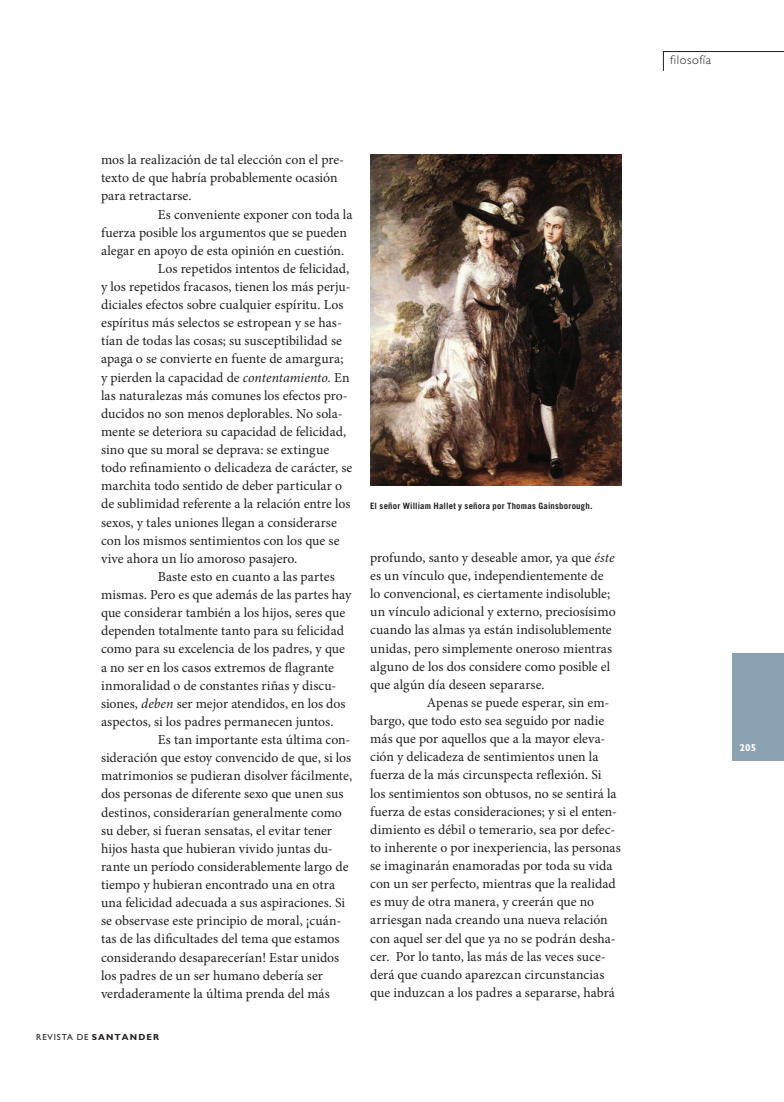
<style>
.page{position:relative;width:784px;height:1102px;background:#fff}
.page>*{position:absolute;margin:0;border:0;box-sizing:border-box;transform-origin:0 0}
.t1{font:13.75px "Minion Pro";color:#231f20}
.t2{font:300 12.5px "Gill Sans Std";letter-spacing:.05em;color:#231f20}
.t3{font:700 10px "Gill Sans Std";color:#fff}
.t4{font:700 8.75px "Trade Gothic LT Std";letter-spacing:.025em;color:#231f20}
.t5{font:8.75px "Gill Sans Std";letter-spacing:.1em;color:#231f20}
.s1{font-style:italic}
.s2{font-weight:700}
</style>
<div class="page">
<svg style="left:662px;top:51px;width:121px;height:20px"></svg>
<div style="left:732px;top:653px;width:51px;height:107px;background:#8aa2b1"></div>
<img style="left:370px;top:154px;width:251px;height:331px">
<p class="t1" style="left:101px;top:151px;width:244px">mos la realización de tal elección con el pre-</p>
<p class="t1" style="left:101px;top:169px;width:238px">texto de que habría proba blemente ocasión</p>
<p class="t1" style="left:101px;top:187px;width:92px">para retractarse.</p>
<p class="t1" style="left:158px;top:205px;width:196px">Es conveniente exponer con toda la</p>
<p class="t1" style="left:101px;top:223px;width:247px">fuerza posible los argu mentos que se pueden</p>
<p class="t1" style="left:101px;top:241px;width:244px">alegar en apoyo de esta opinión en cuestión.</p>
<p class="t1" style="left:158px;top:259px;width:193px">Los repetidos intentos de felicidad,</p>
<p class="t1" style="left:101px;top:277px;width:251px">y los repetidos fracasos, tienen los más perju-</p>
<p class="t1" style="left:101px;top:296px;width:244px">diciales efectos sobre cualquier espíritu. Los</p>
<p class="t1" style="left:101px;top:314px;width:242px">espíritus más selectos se estropean y se has-</p>
<p class="t1" style="left:101px;top:332px;width:242px">tían de todas las cosas; su susceptibilidad se</p>
<p class="t1" style="left:101px;top:350px;width:244px">apaga o se convierte en fuente de amargura;</p>
<p class="t1" style="left:101px;top:368px;width:250px">y pierden la capacidad de <span class="s1">contentamiento.</span> En</p>
<p class="t1" style="left:101px;top:386px;width:248px">las naturalezas más comu nes los efectos pro-</p>
<p class="t1" style="left:101px;top:404px;width:243px">ducidos no son menos deplorables. No sola-</p>
<p class="t1" style="left:101px;top:422px;width:246px">mente se deteriora su capacidad de felicidad,</p>
<p class="t1" style="left:101px;top:440px;width:229px">sino que su moral se depra va: se extingue</p>
<p class="t1" style="left:101px;top:459px;width:253px">todo refinamiento o delicadeza de carácter, se</p>
<p class="t1" style="left:101px;top:477px;width:242px">mar chita todo sentido de deber particular o</p>
<p class="t1" style="left:101px;top:495px;width:251px">de sublimidad referente a la relación entre los</p>
<p class="t1" style="left:101px;top:513px;width:237px">sexos, y tales uniones llegan a considerarse</p>
<p class="t1" style="left:101px;top:531px;width:240px">con los mismos sentimientos con los que se</p>
<p class="t1" style="left:101px;top:549px;width:198px">vive ahora un lío amoroso pasajero.</p>
<p class="t1" style="left:158px;top:567px;width:178px">Baste esto en cuanto a las partes</p>
<p class="t1" style="left:101px;top:585px;width:252px">mismas. Pero es que además de las partes hay</p>
<p class="t1" style="left:101px;top:604px;width:245px">que considerar también a los hijos, seres que</p>
<p class="t1" style="left:101px;top:622px;width:244px">depen den totalmente tanto para su felicidad</p>
<p class="t1" style="left:101px;top:640px;width:245px">como para su excelencia de los padres, y que</p>
<p class="t1" style="left:101px;top:658px;width:234px">a no ser en los casos extremos de flagrante</p>
<p class="t1" style="left:101px;top:676px;width:237px">inmo ralidad o de constantes riñas y discu-</p>
<p class="t1" style="left:101px;top:694px;width:246px">siones, <span class="s1">deben</span> ser mejor atendi dos, en los dos</p>
<p class="t1" style="left:101px;top:712px;width:234px">aspectos, si los padres permanecen juntos.</p>
<p class="t1" style="left:158px;top:730px;width:194px">Es tan importante esta última con-</p>
<p class="t1" style="left:101px;top:749px;width:251px">sideración que estoy conven cido de que, si los</p>
<p class="t1" style="left:101px;top:767px;width:252px">matrimonios se pudieran disolver fácilmente,</p>
<p class="t1" style="left:101px;top:785px;width:244px">dos personas de diferente sexo que unen sus</p>
<p class="t1" style="left:101px;top:803px;width:242px">destinos, considerarían generalmente como</p>
<p class="t1" style="left:101px;top:821px;width:232px">su deber, si fueran sensatas, el evitar tener</p>
<p class="t1" style="left:101px;top:839px;width:233px">hijos hasta que hubieran vivido juntas du-</p>
<p class="t1" style="left:101px;top:857px;width:249px">rante un período considerable mente largo de</p>
<p class="t1" style="left:101px;top:875px;width:235px">tiempo y hubieran encontrado una en otra</p>
<p class="t1" style="left:101px;top:894px;width:245px">una feli cidad adecuada a sus aspiraciones. Si</p>
<p class="t1" style="left:101px;top:912px;width:242px">se observase este principio de moral, ¡cuán-</p>
<p class="t1" style="left:101px;top:930px;width:240px">tas de las dificultades del tema que estamos</p>
<p class="t1" style="left:101px;top:948px;width:239px">conside rando desaparecerían! Estar unidos</p>
<p class="t1" style="left:101px;top:966px;width:223px">los padres de un ser humano debería ser</p>
<p class="t1" style="left:101px;top:984px;width:230px">verdaderamente la última prenda del más</p>
<p class="t5" style="left:36px;top:1032px;width:124px">REVISTA DE <span class="s2">SANTANDER</span></p>
<p class="t4" style="left:370px;top:500px;width:224px">El señor William Hallet y señora por Thomas Gainsborough.</p>
<p class="t1" style="left:370px;top:548px;width:246px">profundo, santo y deseable amor, ya que <span class="s1">éste</span></p>
<p class="t1" style="left:370px;top:567px;width:235px">es un vínculo que, indepen dientemente de</p>
<p class="t1" style="left:370px;top:585px;width:241px">lo convencional, es ciertamente indisoluble;</p>
<p class="t1" style="left:370px;top:603px;width:247px">un vínculo adicional y externo, preciosísimo</p>
<p class="t1" style="left:370px;top:621px;width:243px">cuando las almas ya están indisolublemente</p>
<p class="t1" style="left:370px;top:639px;width:243px">unidas, pero simplemente oneroso mientras</p>
<p class="t1" style="left:370px;top:657px;width:241px">alguno de los dos considere como posible el</p>
<p class="t1" style="left:370px;top:675px;width:176px">que algún día deseen separarse.</p>
<p class="t1" style="left:426px;top:693px;width:184px">Apenas se puede esperar, sin em-</p>
<p class="t1" style="left:370px;top:711px;width:235px">bargo, que todo esto sea seguido por nadie</p>
<p class="t1" style="left:370px;top:730px;width:237px">más que por aquellos que a la mayor eleva-</p>
<p class="t1" style="left:370px;top:748px;width:230px">ción y delicadeza de sentimientos unen la</p>
<p class="t1" style="left:370px;top:766px;width:233px">fuerza de la más circuns pecta reflexión. Si</p>
<p class="t1" style="left:370px;top:784px;width:248px">los sentimientos son obtusos, no se sentirá la</p>
<p class="t1" style="left:370px;top:802px;width:248px">fuerza de estas consideraciones; y si el enten-</p>
<p class="t1" style="left:370px;top:820px;width:246px">dimiento es débil o temerario, sea por defec-</p>
<p class="t1" style="left:370px;top:838px;width:252px">to inherente o por inexperiencia, las per sonas</p>
<p class="t1" style="left:370px;top:856px;width:244px">se imaginarán enamoradas por toda su vida</p>
<p class="t1" style="left:370px;top:875px;width:247px">con un ser per fecto, mientras que la realidad</p>
<p class="t1" style="left:370px;top:893px;width:225px">es muy de otra manera, y creerán que no</p>
<p class="t1" style="left:370px;top:911px;width:239px">arriesgan nada creando una nueva relación</p>
<p class="t1" style="left:370px;top:929px;width:247px">con aquel ser del que ya no se podrán desha-</p>
<p class="t1" style="left:370px;top:947px;width:237px">cer. Por lo tanto, las más de las veces suce-</p>
<p class="t1" style="left:370px;top:965px;width:236px">derá que cuando aparezcan circunstancias</p>
<p class="t1" style="left:370px;top:983px;width:246px">que induzcan a los padres a separarse, habrá</p>
<p class="t2" style="left:669px;top:53px;width:43px">filosofía</p>
<p class="t3" style="left:739px;top:741px;width:18px">205</p>
</div>
